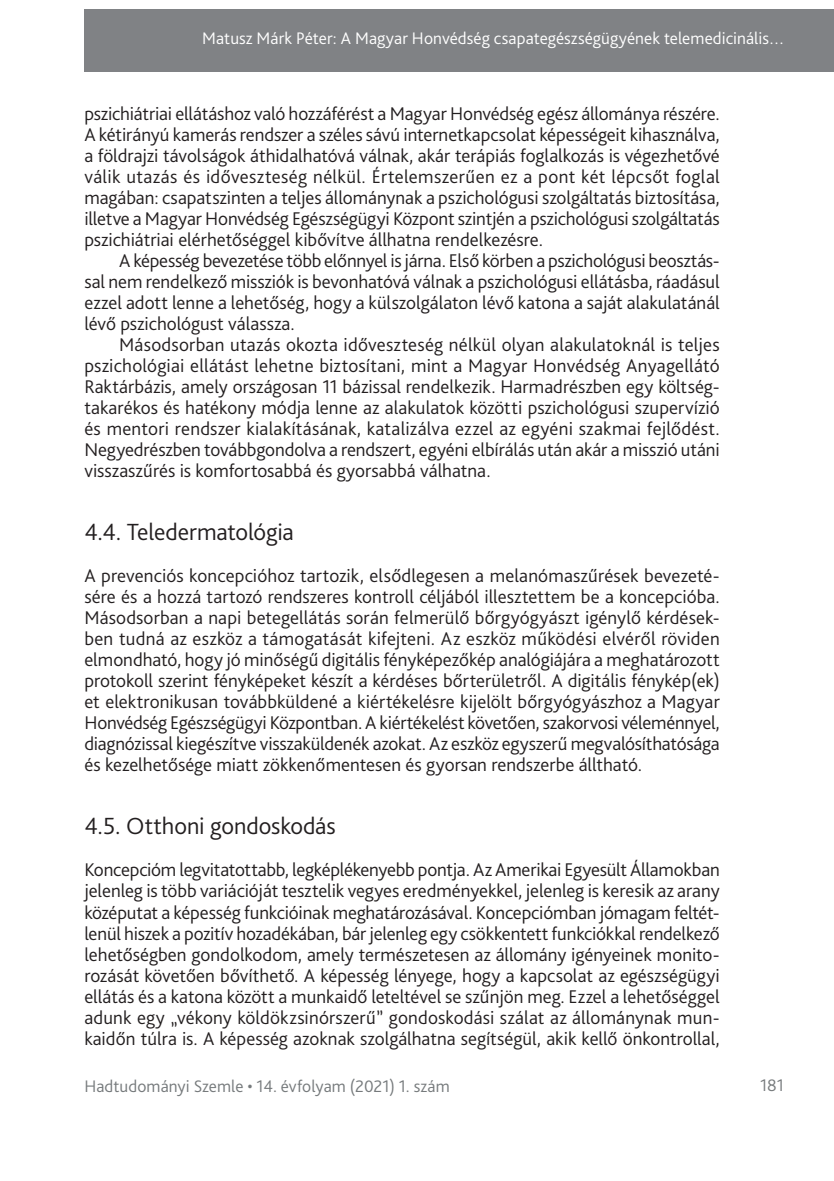
<style>
.page{position:relative;width:834px;height:1181px;background:#fff}
.page>*{position:absolute;margin:0;border:0;box-sizing:border-box;transform-origin:0 0}
.t1{font:300 24.5px "Bliss Pro";letter-spacing:-.005em;color:#231f20}
.t2{font:300 19.25px/21px "Bliss Pro";color:#231f20}
.t3{font:300 17.5px "Bliss Pro";letter-spacing:.01em;color:#fff}
.t4{font:300 17.5px "Bliss Pro";letter-spacing:.005em;color:#767a7c}
</style>
<div class="page">
<div style="left:84px;top:9px;width:749px;height:63px;background:#808285"></div>
<p class="t3" style="left:202px;top:27px;width:583px">Matusz Márk Péter: A Magyar Honvédség csapategészségügyének telemedicinális…</p>
<p class="t2" style="left:84px;top:103px;width:637px">pszichiátriai ellátáshoz való hozzáférést a Magyar Honvédség egész állománya részére.<br>A kétirányú kamerás rendszer a széles sávú internetkapcsolat képességeit kihasználva, a földrajzi távolságok áthidalhatóvá válnak, akár terápiás foglalkozás is végezhetővé válik utazás és időveszteség nélkül. Értelemszerűen ez a pont két lépcsőt foglal magában: csapatszinten a teljes állománynak a pszichológusi szolgáltatás biztosítása, illetve a Magyar Honvédség Egészségügyi Központ szintjén a pszichológusi szolgáltatás pszichiátriai elérhetőséggel kibővítve állhatna rendelkezésre.</p>
<p class="t2" style="left:84px;top:250px;width:637px;text-align:justify;text-indent:35px">A képesség bevezetése több előnnyel is járna. Első körben a pszichológusi beosztás&shy;sal nem rendelkező missziók is bevonhatóvá válnak a pszichológusi ellátásba, ráadásul ezzel adott lenne a lehetőség, hogy a külszolgálaton lévő katona a saját alakulatánál lévő pszichológust válassza.</p>
<p class="t2" style="left:84px;top:334px;width:636px;text-indent:35px">Másodsorban utazás okozta időveszteség nélkül olyan alakulatoknál is teljes pszichológiai ellátást lehetne biztosítani, mint a Magyar Honvédség Anyagellátó Raktárbázis, amely országosan 11 bázissal rendelkezik. Harmadrészben egy költség&shy;takarékos és hatékony módja lenne az alakulatok közötti pszichológusi szupervízió és mentori rendszer kialakításának, katalizálva ezzel az egyéni szakmai fejlődést.<br>Negyedrészben továbbgondolva a rendszert, egyéni elbírálás után akár a misszió utáni visszaszűrés is komfortosabbá és gyorsabbá válhatna.</p>
<p class="t1" style="left:84px;top:517px;width:211px">4.4. Teledermatológia</p>
<p class="t2" style="left:84px;top:565px;width:637px">A prevenciós koncepcióhoz tartozik, elsődlegesen a melanómaszűrések bevezeté&shy;sére és a hozzá tartozó rendszeres kontroll céljából illesztettem be a koncepcióba.<br>Másodsorban a napi betegellátás során felmerülő bőrgyógyászt igénylő kérdések&shy;ben tudná az eszköz a támogatását kifejteni. Az eszköz működési elvéről röviden elmondható, hogy jó minőségű digitális fényképezőkép analógiájára a meghatározott protokoll szerint fényképeket készít a kérdéses bőrterületről. A digitális fénykép(ek) et elektronikusan továbbküldené a kiértékelésre kijelölt bőrgyógyászhoz a Magyar Honvédség Egészségügyi Központban. A kiértékelést követően, szakorvosi véleménnyel, diagnózissal kiegészítve visszaküldenék azokat. Az eszköz egyszerű megvalósíthatósága és kezelhetősége miatt zökkenőmentesen és gyorsan rendszerbe álltható.</p>
<p class="t1" style="left:84px;top:811px;width:253px">4.5. Otthoni gondoskodás</p>
<p class="t2" style="left:84px;top:859px;width:637px;text-align:justify">Koncepcióm legvitatottabb, legképlékenyebb pontja. Az Amerikai Egyesült Államokban jelenleg is több variációját tesztelik vegyes eredményekkel, jelenleg is keresik az arany középutat a képesség funkcióinak meghatározásával. Koncepciómban jómagam feltét&shy;lenül hiszek a pozitív hozadékában, bár jelenleg egy csökkentett funkciókkal rendelkező lehetőségben gondolkodom, amely természetesen az állomány igényeinek monito&shy;rozását követően bővíthető. A képesség lényege, hogy a kapcsolat az egészségügyi ellátás és a katona között a munkaidő leteltével se szűnjön meg. Ezzel a lehetőséggel adunk egy „vékony köldökzsinórszerű” gondoskodási szálat az állománynak mun&shy;kaidőn túlra is. A képesség azoknak szolgálhatna segítségül, akik kellő önkontrollal,</p>
<p class="t4" style="left:84px;top:1075px;width:367px">Hadtudományi Szemle • 14. évfolyam (2021) 1. szám</p>
<p class="t4" style="left:760px;top:1074px;width:25px">181</p>
</div>
